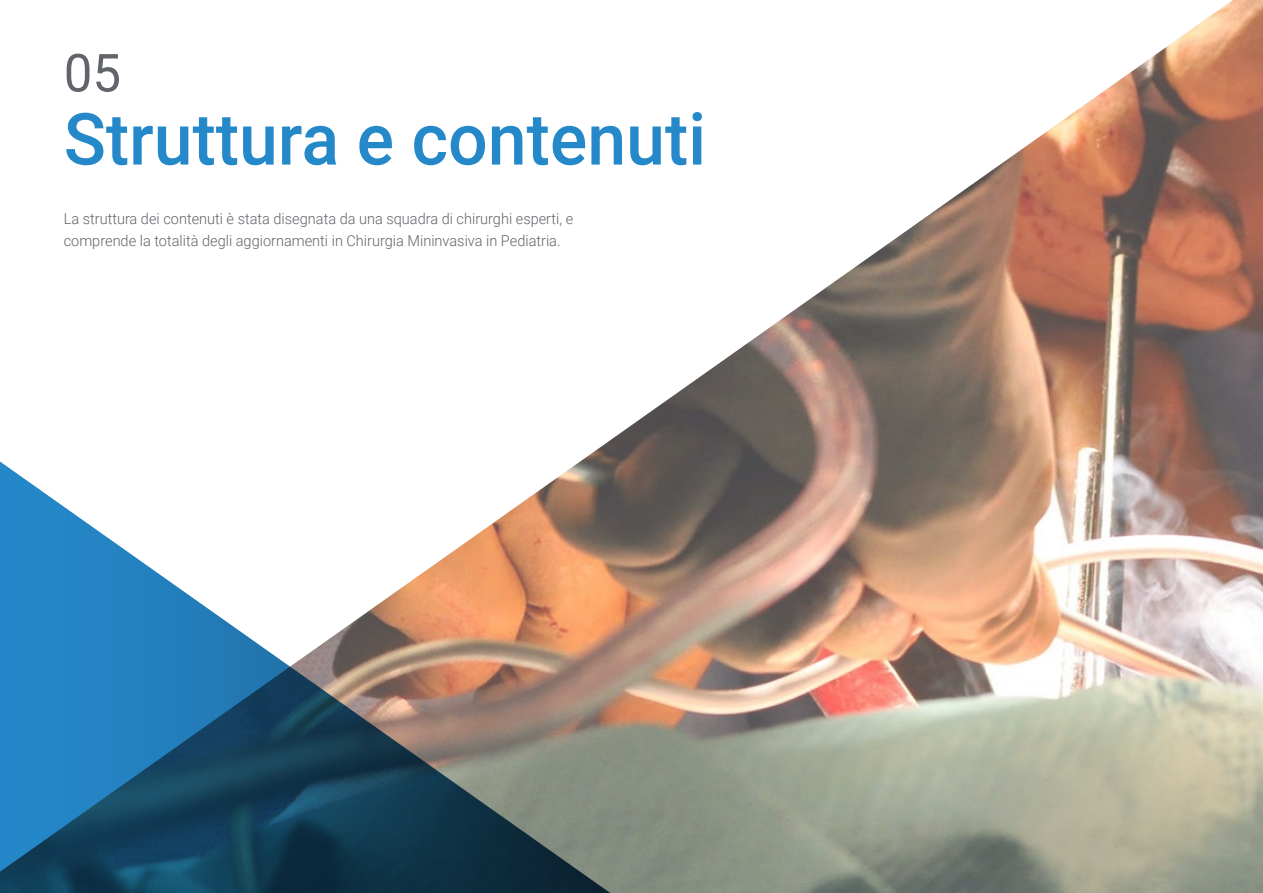
<style>
.page{position:relative;width:1263px;height:893px;background:#fff}
.page>*{position:absolute;margin:0;border:0;box-sizing:border-box;transform-origin:0 0}
.t1{font:500 72px "Roboto";color:#2488c9}
.t2{font:52.5px "Roboto";color:#61646a}
.t3{font:300 15px/22.5px "Roboto";color:#61646a}
</style>
<div class="page">
<img style="left:602px;top:0;width:661px;height:893px">
<svg style="left:0;top:446px;width:640px;height:447px"></svg>
<h2 class="t2" style="left:64px;top:36px;width:59px">05</h2>
<h1 class="t1" style="left:64px;top:89px;width:644px">Struttura e contenuti</h1>
<p class="t3" style="left:64px;top:207px;width:511px">La struttura dei contenuti è stata disegnata da una squadra di chirurghi esperti, e comprende la totalità degli aggiornamenti in Chirurgia Mininvasiva in Pediatria.</p>
</div>
